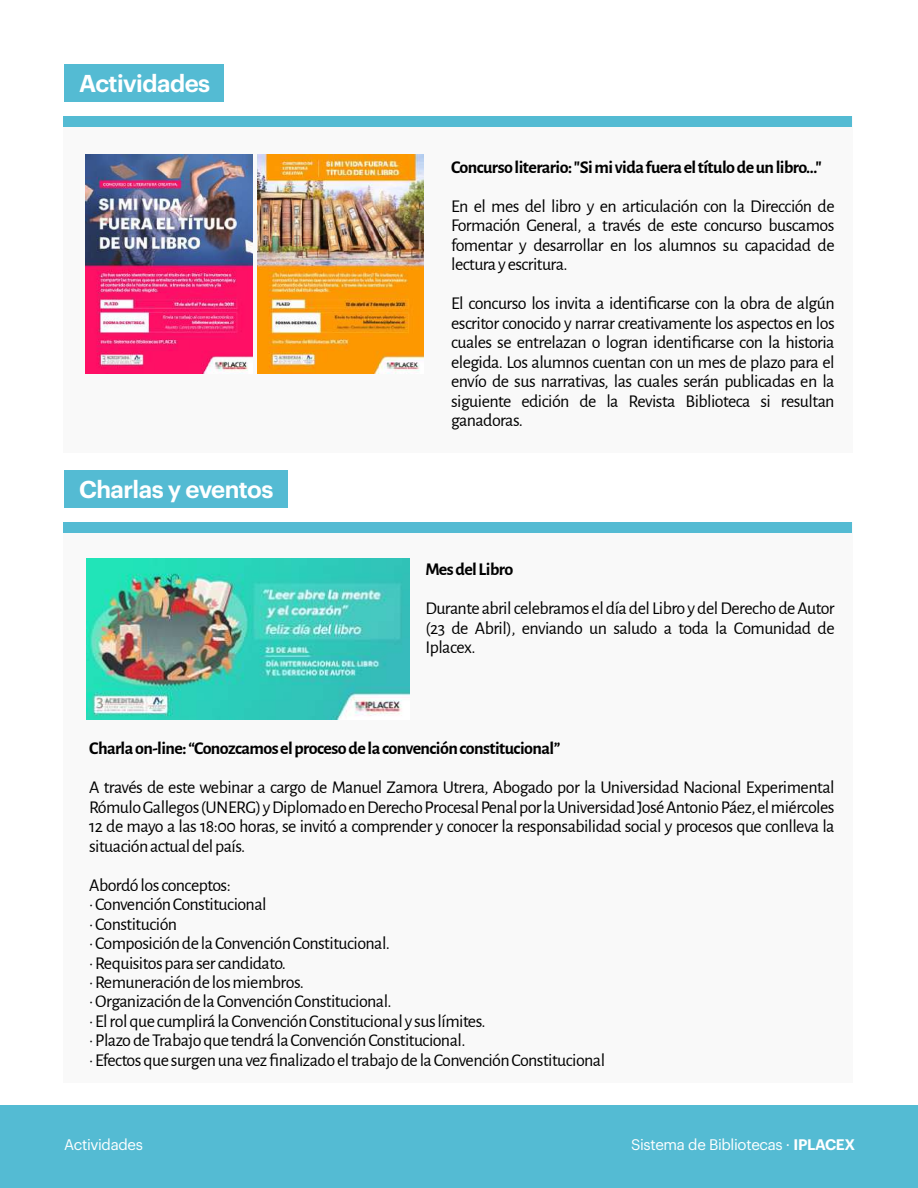
<style>
.page{position:relative;width:918px;height:1188px;background:#fff}
.page>*{position:absolute;margin:0;border:0;box-sizing:border-box;transform-origin:0 0}
.t1{font:600 23.85px "Graphik";letter-spacing:-.025em;color:#fff}
.t2{font:18px/19.5px "Alegreya Sans";letter-spacing:-.03em;color:#000;text-align:justify}
.t3{font:700 18px "Alegreya Sans";letter-spacing:-.03em;color:#000}
.t4{font:15px "Graphik";letter-spacing:-.025em;color:#fff}
.s1{font-weight:600}
</style>
<div class="page">
<div style="left:0;top:1105px;width:918px;height:83px;background:#54bbd3"></div>
<div style="left:64px;top:116px;width:789px;height:337px;background:#f4f4f4"></div>
<div style="left:64px;top:116px;width:788px;height:11px;background:#54bbd3"></div>
<div style="left:65px;top:64px;width:159px;height:38px;background:#54bbd3"></div>
<div style="left:65px;top:470px;width:223px;height:38px;background:#54bbd3"></div>
<img style="left:86px;top:155px;width:167px;height:218px">
<img style="left:258px;top:155px;width:165px;height:218px">
<div style="left:64px;top:522px;width:789px;height:561px;background:#f4f4f4"></div>
<div style="left:64px;top:522px;width:788px;height:11px;background:#54bbd3"></div>
<img style="left:87px;top:559px;width:322px;height:160px">
<h1 class="t1" style="left:79px;top:65px;width:133px">Actividades</h1>
<h1 class="t1" style="left:79px;top:471px;width:196px">Charlas y eventos</h1>
<p class="t3" style="left:451px;top:154px;width:372px">Concurso literario: "Si mi vida fuera el título de un libro…"</p>
<p class="t2" style="left:451px;top:195px;width:385px">En el mes del libro y en articulación con la Dirección de Formación General, a través de este concurso buscamos fomentar y desarrollar en los alumnos su capacidad de lectura y escritura.</p>
<p class="t2" style="left:451px;top:293px;width:385px">El concurso los invita a identificarse con la obra de algún escritor conocido y narrar creativamente los aspectos en los cuales se entrelazan o logran identificarse con la historia elegida. Los alumnos cuentan con un mes de plazo para el envío de sus narrativas, las cuales serán publicadas en la siguiente edición de la Revista Biblioteca si resultan ganadoras.</p>
<p class="t3" style="left:425px;top:556px;width:90px">Mes del Libro</p>
<p class="t2" style="left:425px;top:598px;width:411px">Durante abril celebramos el día del Libro y del Derecho de Autor (23 de Abril), enviando un saludo a toda la Comunidad de Iplacex.</p>
<p class="t3" style="left:89px;top:735px;width:473px">Charla on-line: “Conozcamos el proceso de la convención constitucional”</p>
<p class="t2" style="left:89px;top:777px;width:747px">A través de este webinar a cargo de Manuel Zamora Utrera, Abogado por la Universidad Nacional Experimental Rómulo Gallegos (UNERG) y Diplomado en Derecho Procesal Penal por la Universidad José Antonio Páez, el miércoles 12 de mayo a las 18:00 horas, se invitó a comprender y conocer la responsabilidad social y procesos que conlleva la situación actual del país.</p>
<p class="t2" style="left:89px;top:874px;width:518px;text-align:left">Abordó los conceptos:<br>· Convención Constitucional<br>· Constitución<br>· Composición de la Convención Constitucional.<br>· Requisitos para ser candidato.<br>· Remuneración de los miembros.<br>· Organización de la Convención Constitucional.<br>· El rol que cumplirá la Convención Constitucional y sus límites.<br>· Plazo de Trabajo que tendrá la Convención Constitucional.<br>· Efectos que surgen una vez finalizado el trabajo de la Convención Constitucional</p>
<p class="t4" style="left:64px;top:1133px;width:80px">Actividades</p>
<p class="t4" style="left:631px;top:1133px;width:226px">Sistema de Bibliotecas · <span class="s1">IPLACEX</span></p>
</div>
